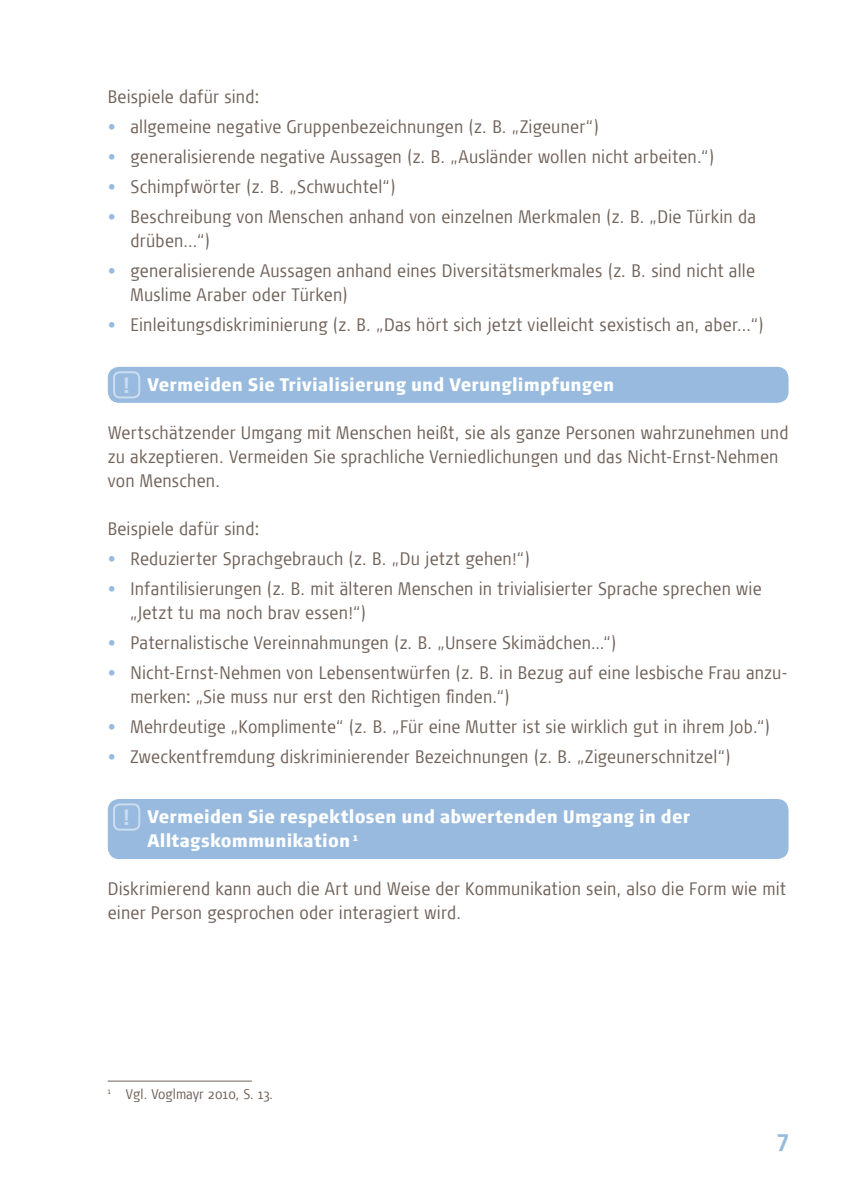
<style>
.page{position:relative;width:868px;height:1191px;background:#fff}
.page>*{position:absolute;margin:0;border:0;box-sizing:border-box;transform-origin:0 0}
.t1{font:700 24px "Signa Cond";color:#97bade}
.t2{font:300 18px/24px "Signa Cond";letter-spacing:.01em;color:#706259}
.t3{font:900 18px/24px "Signa Cond";letter-spacing:.01em;color:#fff}
.t4{font:300 14px "Signa Cond";color:#706259}
.s1{color:#97bade}
.s2{font-size:22px;color:#cbddef}
</style>
<div class="page">
<div style="left:108px;top:367px;width:680px;height:36px;background:#97bade;border-radius:11px"></div>
<div style="left:113px;top:371px;width:27px;height:27px;border:2px solid #cbddef;border-radius:6px"></div>
<div style="left:108px;top:799px;width:680px;height:60px;background:#97bade;border-radius:11px"></div>
<div style="left:113px;top:803px;width:27px;height:27px;border:2px solid #cbddef;border-radius:6px"></div>
<hr style="left:108px;top:1080px;width:144px;height:1px;background:#706259">
<p class="t2" style="left:108px;top:85px;width:153px">Beispiele dafür sind:</p>
<p class="t2" style="left:108px;top:115px;width:492px"><span class="s1">•</span> allgemeine negative Gruppenbezeichnungen (z. B. „Zigeuner“)</p>
<p class="t2" style="left:108px;top:145px;width:608px"><span class="s1">•</span> generalisierende negative Aussagen (z. B. „Ausländer wollen nicht arbeiten.“)</p>
<p class="t2" style="left:108px;top:175px;width:289px"><span class="s1">•</span> Schimpfwörter (z. B. „Schwuchtel“)</p>
<p class="t2" style="left:130px;top:205px;width:627px;text-indent:-23px"><span class="s1">•</span> Beschreibung von Menschen anhand von einzelnen Merkmalen (z. B. „Die Türkin da drüben...“)</p>
<p class="t2" style="left:130px;top:259px;width:626px;text-indent:-23px"><span class="s1">•</span> generalisierende Aussagen anhand eines Diversitätsmerkmales (z. B. sind nicht alle<br>Muslime Araber oder Türken)</p>
<p class="t2" style="left:108px;top:313px;width:657px"><span class="s1">•</span> Einleitungsdiskriminierung (z. B. „Das hört sich jetzt vielleicht sexistisch an, aber...“)</p>
<p class="t3" style="left:122px;top:372px;width:493px"><span class="s2">!</span> Vermeiden Sie Trivialisierung und Verunglimpfungen</p>
<p class="t2" style="left:108px;top:421px;width:682px">Wertschätzender Umgang mit Menschen heißt, sie als ganze Personen wahrzunehmen und zu akzeptieren. Vermeiden Sie sprachliche Verniedlichungen und das Nicht-Ernst-Nehmen von Menschen.</p>
<p class="t2" style="left:108px;top:517px;width:153px">Beispiele dafür sind:</p>
<p class="t2" style="left:108px;top:547px;width:424px"><span class="s1">•</span> Reduzierter Sprachgebrauch (z. B. „Du jetzt gehen!“)</p>
<p class="t2" style="left:130px;top:577px;width:632px;text-indent:-23px"><span class="s1">•</span> Infantilisierungen (z. B. mit älteren Menschen in trivialisierter Sprache sprechen wie „Jetzt tu ma noch brav essen!“)</p>
<p class="t2" style="left:108px;top:631px;width:510px"><span class="s1">•</span> Paternalistische Vereinnahmungen (z. B. „Unsere Skimädchen…“)</p>
<p class="t2" style="left:130px;top:661px;width:659px;text-indent:-23px"><span class="s1">•</span> Nicht-Ernst-Nehmen von Lebensentwürfen (z. B. in Bezug auf eine lesbische Frau anzu&shy;merken: „Sie muss nur erst den Richtigen finden.“)</p>
<p class="t2" style="left:108px;top:715px;width:664px"><span class="s1">•</span> Mehrdeutige „Komplimente“ (z. B. „Für eine Mutter ist sie wirklich gut in ihrem Job.“)</p>
<p class="t2" style="left:108px;top:745px;width:624px"><span class="s1">•</span> Zweckentfremdung diskriminierender Bezeichnungen (z. B. „Zigeunerschnitzel“)</p>
<p class="t3" style="left:147px;top:804px;width:544px;text-indent:-25px"><span class="s2">!</span> Vermeiden Sie respektlosen und abwertenden Umgang in der<br>Alltagskommunikation <sup>1</sup></p>
<p class="t2" style="left:108px;top:877px;width:680px">Diskrimierend kann auch die Art und Weise der Kommunikation sein, also die Form wie mit einer Person gesprochen oder interagiert wird.</p>
<p class="t4" style="left:108px;top:1086px;width:167px"><sup>1</sup> Vgl. Voglmayr 2010, S. 13.</p>
<h1 class="t1" style="left:777px;top:1125px;width:12px">7</h1>
</div>
